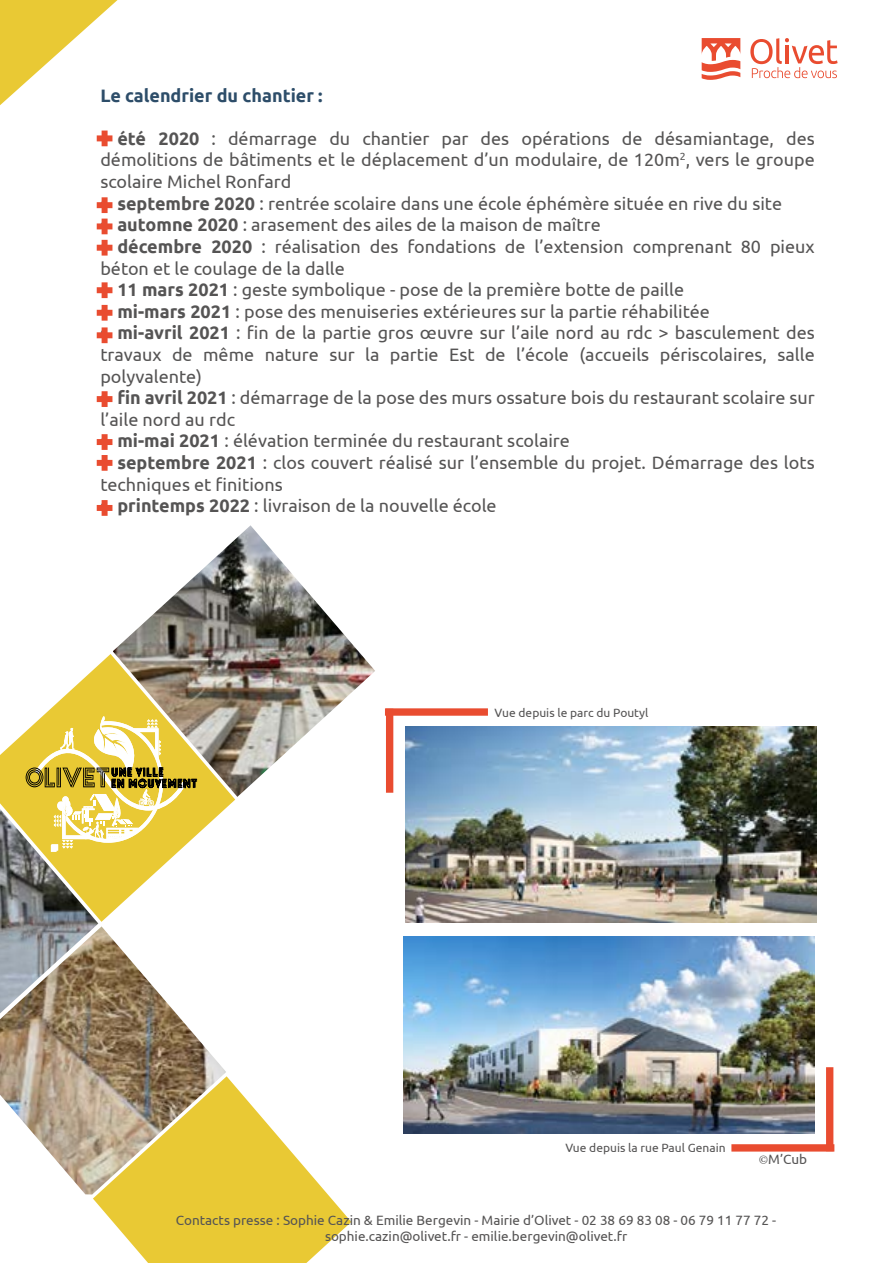
<style>
.page{position:relative;width:893px;height:1263px;background:#fff}
.page>*{position:absolute;margin:0;border:0;box-sizing:border-box;transform-origin:0 0}
.t1{font:18px/21.6px "Ubuntu";color:#555454}
.t2{font:700 18px "Ubuntu";color:#2d4d69}
.t3{font:13.5px/16.2px "Ubuntu";color:#555454;text-align:center}
.t4{font:12px "Ubuntu";color:#555454}
.s1{font-weight:700}
.s2{font-family:"Minion Pro"}
</style>
<div class="page">
<svg style="left:0;top:654px;width:236px;height:268px"></svg>
<img style="left:113px;top:525px;width:262px;height:272px">
<img style="left:0;top:926px;width:226px;height:268px">
<img style="left:0;top:809px;width:98px;height:204px">
<svg style="left:0;top:0;width:118px;height:105px"></svg>
<svg style="left:750px;top:38px;width:88px;height:40px"></svg>
<svg style="left:702px;top:38px;width:38px;height:42px"></svg>
<svg style="left:92px;top:1076px;width:260px;height:187px;fill:#e9c934"></svg>
<div style="left:731px;top:1144px;width:103px;height:7px;background:#e94c30"></div>
<div style="left:826px;top:1067px;width:7px;height:84px;background:#e94c30"></div>
<div style="left:385px;top:708px;width:103px;height:8px;background:#e94c30"></div>
<div style="left:386px;top:709px;width:7px;height:84px;background:#e94c30"></div>
<svg style="left:97px;top:131px;width:15px;height:15px"></svg>
<svg style="left:97px;top:197px;width:15px;height:16px"></svg>
<svg style="left:97px;top:282px;width:15px;height:16px"></svg>
<svg style="left:97px;top:219px;width:15px;height:15px"></svg>
<svg style="left:97px;top:240px;width:15px;height:16px"></svg>
<svg style="left:97px;top:305px;width:15px;height:16px"></svg>
<svg style="left:97px;top:327px;width:15px;height:16px"></svg>
<svg style="left:97px;top:391px;width:15px;height:16px"></svg>
<svg style="left:97px;top:434px;width:15px;height:37px"></svg>
<svg style="left:97px;top:500px;width:15px;height:16px"></svg>
<svg style="left:26px;top:715px;width:171px;height:137px"></svg>
<img style="left:403px;top:936px;width:411px;height:198px">
<img style="left:406px;top:727px;width:410px;height:196px">
<p class="t2" style="left:100px;top:84px;width:224px">Le calendrier du chantier :</p>
<p class="t1" style="left:100px;top:127px;width:716px;text-align:justify"><span class="s1">• été 2020</span> : démarrage du chantier par des opérations de désamiantage, des démolitions de bâtiments et le déplacement d’un modulaire, de 120m<sup>2</sup>, vers le groupe scolaire Michel Ronfard</p>
<p class="t1" style="left:100px;top:192px;width:683px"><span class="s1">• septembre 2020</span> : rentrée scolaire dans une école éphémère située en rive du site</p>
<p class="t1" style="left:100px;top:214px;width:502px"><span class="s1">• automne 2020</span> : arasement des ailes de la maison de maître</p>
<p class="t1" style="left:100px;top:235px;width:716px"><span class="s1">• décembre 2020</span> : réalisation des fondations de l’extension comprenant 80 pieux béton et le coulage de la dalle</p>
<p class="t1" style="left:100px;top:278px;width:585px"><span class="s1">• 11 mars 2021</span> : geste symbolique - pose de la première botte de paille</p>
<p class="t1" style="left:100px;top:300px;width:611px"><span class="s1">• mi-mars 2021</span> : pose des menuiseries extérieures sur la partie réhabilitée</p>
<p class="t1" style="left:100px;top:322px;width:716px;text-align:justify"><span class="s1">• mi-avril 2021</span> : fin de la partie gros œuvre sur l’aile nord au rdc &gt; basculement des travaux de même nature sur la partie Est de l’école (accueils périscolaires, salle polyvalente)</p>
<p class="t1" style="left:100px;top:386px;width:716px"><span class="s1">• fin avril 2021</span> : démarrage de la pose des murs ossature bois du restaurant scolaire sur l’aile nord au rdc</p>
<p class="t1" style="left:100px;top:430px;width:471px"><span class="s1">• mi-mai 2021</span> : élévation terminée du restaurant scolaire</p>
<p class="t1" style="left:100px;top:451px;width:716px"><span class="s1">• septembre 2021</span> : clos couvert réalisé sur l’ensemble du projet. Démarrage des lots techniques et finitions</p>
<p class="t1" style="left:100px;top:494px;width:398px"><span class="s1">• printemps 2022</span> : livraison de la nouvelle école</p>
<p class="t4" style="left:495px;top:705px;width:155px">Vue depuis le parc du Poutyl</p>
<p class="t4" style="left:565px;top:1140px;width:162px">Vue depuis la rue Paul Genain</p>
<p class="t3" style="left:759px;top:1151px;width:50px"><span class="s2">©</span>M’Cub</p>
<p class="t3" style="left:176px;top:1211px;width:602px">Contacts presse : Sophie Cazin &amp; Emilie Bergevin - Mairie d’Olivet - 02 38 69 83 08 - 06 79 11 77 72 - sophie.cazin@olivet.fr - emilie.bergevin@olivet.fr</p>
</div>
